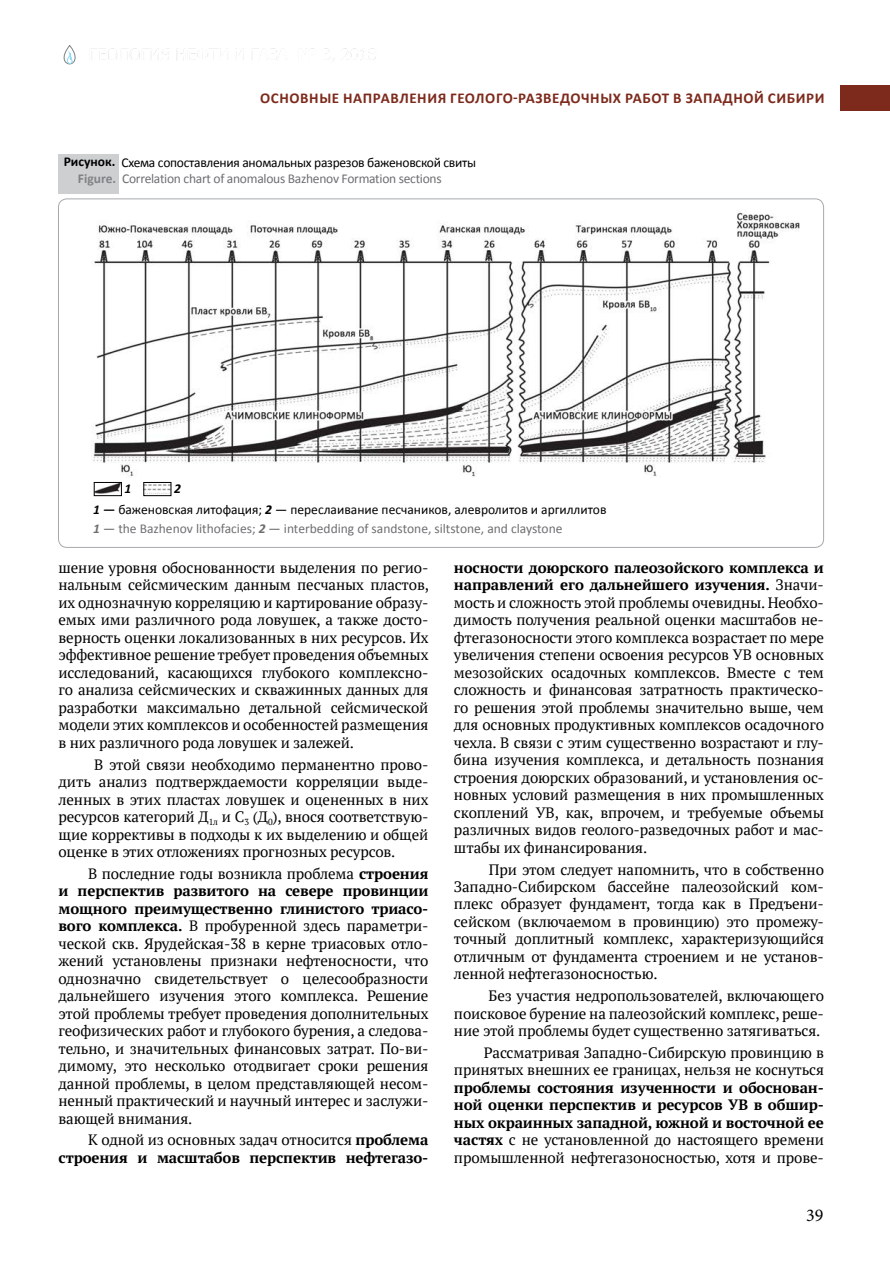
<style>
.page{position:relative;width:890px;height:1264px;background:#fff}
.page>*{position:absolute;margin:0;border:0;box-sizing:border-box;transform-origin:0 0}
.t1{font:18px "Minion Pro";color:#000}
.t2{font:15px/17.4px "PT Serif";letter-spacing:-.01em;color:#000;text-align:justify}
.t3{font:700 15px/17.5px "PT Serif";letter-spacing:-.01em;color:#000;text-align:right}
.t4{font:700 15px "Calibri";letter-spacing:.04em;color:#7d2a1c}
.t5{font:13.5px/19.2px "Calibri";color:#6d6e71}
.t6{font:13.5px/16.5px "Calibri";letter-spacing:-.02em;color:#000}
.t7{font:italic 700 13.5px "Calibri";color:#000}
.s1{font-weight:700}
.s2{font-weight:700;color:#808285}
.s3{color:#6d6e71}
.s4{font-weight:700;font-style:italic;color:#000}
.s5{font-weight:700;color:#000}
.s6{color:#000}
.s7{font-weight:700;font-style:italic}
.s8{font-weight:400}
</style>
<div class="page">
<svg style="left:63px;top:45px;width:13px;height:20px"></svg>
<div style="left:840px;top:85px;width:50px;height:25px;background:#7d2a1c"></div>
<div style="left:58px;top:154px;width:61px;height:39px;background:#cdcfd0"></div>
<img style="left:93px;top:212px;width:707px;height:265px">
<img style="left:96px;top:484px;width:24px;height:9px">
<div style="left:94px;top:482px;width:28px;height:13px;border:1px solid #000"></div>
<img style="left:146px;top:484px;width:23px;height:7px">
<div style="left:144px;top:482px;width:27px;height:13px;border:1px solid #000"></div>
<p class="t4" style="left:260px;top:89px;width:566px">ОСНОВНЫЕ НАПРАВЛЕНИЯ ГЕОЛОГО-РАЗВЕДОЧНЫХ РАБОТ В ЗАПАДНОЙ СИБИРИ</p>
<p class="t6" style="left:78px;top:154px;width:400px;text-indent:-14px"><span class="s1">Рисунок.</span> Схема сопоставления аномальных разрезов баженовской свиты<br><span class="s2">Figure.</span> <span class="s3">Correlation chart of anomalous Bazhenov Formation sections</span></p>
<p class="t7" style="left:124px;top:480px;width:8px">1</p>
<p class="t7" style="left:174px;top:480px;width:8px">2</p>
<p class="t5" style="left:93px;top:499px;width:515px"><span class="s4">1</span> <span class="s5">—</span> <span class="s6">баженовская литофация;</span> <span class="s4">2</span> <span class="s6">— переслаивание песчаников, алевролитов и аргиллитов<br></span><span class="s7">1</span> — the Bazhenov lithofacies; <span class="s7">2</span> — interbedding of sandstone, siltstone, and claystone</p>
<p class="t2" style="left:58px;top:558px;width:372px">шение уровня обоснованности выделения по регио&shy;нальным сейсмическим данным песчаных пластов, их однозначную корреляцию и картирование образу&shy;емых ими различного рода ловушек, а также досто&shy;верность оценки локализованных в них ресурсов. Их эффективное решение требует проведения объемных исследований, касающихся глубокого комплексно&shy;го анализа сейсмических и скважинных данных для разработки максимально детальной сейсмической модели этих комплексов и особенностей размещения в них различного рода ловушек и залежей.</p>
<p class="t2" style="left:58px;top:755px;width:371px;text-indent:36px">В этой связи необходимо перманентно прово&shy;дить анализ подтверждаемости корреляции выде&shy;ленных в этих пластах ловушек и оцененных в них ресурсов категорий Д<sub>1л</sub> и С<sub>3</sub> (Д<sub>0</sub>), внося соответствую&shy;щие коррективы в подходы к их выделению и общей оценке в этих отложениях прогнозных ресурсов.</p>
<p class="t2" style="left:58px;top:864px;width:371px;text-indent:30px">В последние годы возникла проблема <span class="s1">строения и перспектив развитого на севере провинции мощного преимущественно глинистого триасо&shy;вого комплекса.</span> В пробуренной здесь параметри&shy;ческой скв. Ярудейская-38 в керне триасовых отло&shy;жений установлены признаки нефтеносности, что однозначно свидетельствует о целесообразности дальнейшего изучения этого комплекса. Решение этой проблемы требует проведения дополнительных геофизических работ и глубокого бурения, а следова&shy;тельно, и значительных финансовых затрат. По-ви&shy;димому, это несколько отодвигает сроки решения данной проблемы, в целом представляющей несом&shy;ненный практический и научный интерес и заслужи&shy;вающей внимания.</p>
<p class="t3" style="left:58px;top:1130px;width:371px"><span class="s8">К одной из основных задач относится</span> проблема строения и масштабов перспектив нефтегазо-</p>
<p class="t2" style="left:454px;top:558px;width:371px"><span class="s1">носности доюрского палеозойского комплекса и направлений его дальнейшего изучения.</span> Значи&shy;мость и сложность этой проблемы очевидны. Необхо&shy;димость получения реальной оценки масштабов не&shy;фтегазоносности этого комплекса возрастает по мере увеличения степени освоения ресурсов УВ основных мезозойских осадочных комплексов. Вместе с тем сложность и финансовая затратность практическо&shy;го решения этой проблемы значительно выше, чем для основных продуктивных комплексов осадочного чехла. В связи с этим существенно возрастают и глу&shy;бина изучения комплекса, и детальность познания строения доюрских образований, и установления ос&shy;новных условий размещения в них промышленных скоплений УВ, как, впрочем, и требуемые объемы различных видов геолого-разведочных работ и мас&shy;штабы их финансирования.</p>
<p class="t2" style="left:454px;top:860px;width:371px;text-indent:35px">При этом следует напомнить, что в собственно Западно-Сибирском бассейне палеозойский ком&shy;плекс образует фундамент, тогда как в Предъени&shy;сейском (включаемом в провинцию) это промежу&shy;точный доплитный комплекс, характеризующийся отличным от фундамента строением и не установ&shy;ленной нефтегазоносностью.</p>
<p class="t2" style="left:454px;top:986px;width:371px;text-indent:35px">Без участия недропользователей, включающего поисковое бурение на палеозойский комплекс, реше&shy;ние этой проблемы будет существенно затягиваться.</p>
<p class="t2" style="left:454px;top:1043px;width:371px;text-align:right">Рассматривая Западно-Сибирскую провинцию в принятых внешних ее границах, нельзя не коснуться</p>
<p class="t3" style="left:454px;top:1078px;width:371px;text-align:justify">проблемы состояния изученности и обоснован&shy;ной оценки перспектив и ресурсов УВ в обшир&shy;ных окраинных западной, южной и восточной ее частях <span class="s8">с не установленной до настоящего времени промышленной нефтегазоносностью, хотя и прове-</span></p>
<p class="t1" style="left:806px;top:1203px;width:19px">39</p>
</div>
